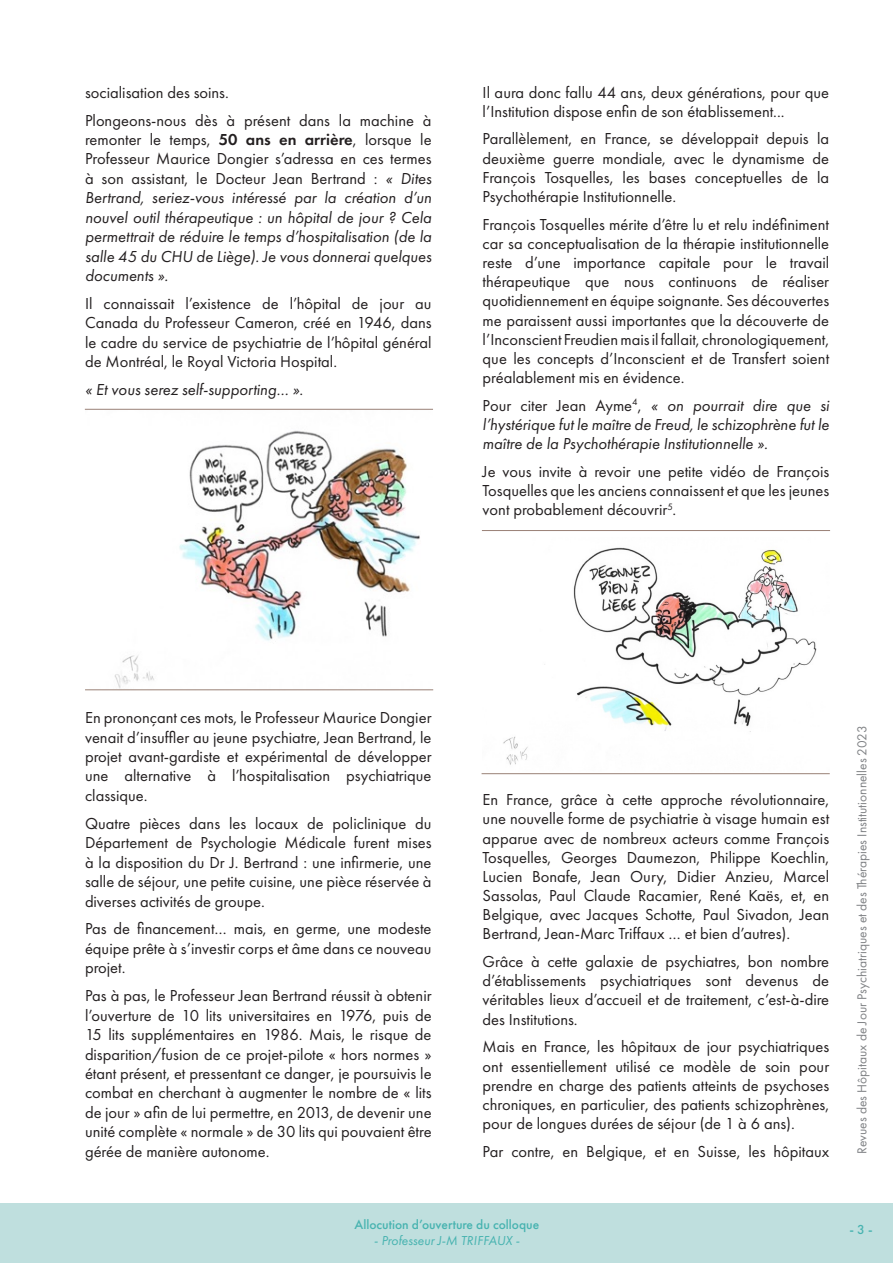
<style>
.page{position:relative;width:893px;height:1263px;background:#fff}
.page>*{position:absolute;margin:0;border:0;box-sizing:border-box;transform-origin:0 0}
.texte_courant{font:16.5px/19.2px "Futura PT";color:#231f20;text-align:justify}
.texte_courant-2{font:italic 16.5px/19.5px "Futura PT";color:#231f20;text-align:justify}
.t1{font:13.5px "Futura PT";color:#808285}
.t2{font:500 13.5px "Futura PT";color:#47b3b0}
.t3{font:italic 13.5px "Futura PT";color:#47b3b0}
.s1{font-style:normal}
.s2{font-weight:600;font-style:normal}
</style>
<div class="page">
<div style="left:0;top:1203px;width:893px;height:60px;background:#bfdfde"></div>
<img style="left:114px;top:430px;width:306px;height:259px">
<hr style="left:85px;top:409px;width:348px;height:1px;background:#998176">
<hr style="left:85px;top:689px;width:348px;height:1px;background:#998176">
<img style="left:503px;top:547px;width:314px;height:218px">
<hr style="left:482px;top:530px;width:348px;height:1px;background:#998176">
<hr style="left:482px;top:773px;width:348px;height:1px;background:#998176">
<p class="texte_courant" style="left:85px;top:82px;width:145px">socialisation des soins.</p>
<p class="texte_courant-2" style="left:85px;top:110px;width:348px"><span class="s1">Plongeons-nous dès à présent dans la machine à remonter le temps,</span> <span class="s2">50 ans en arrière</span><span class="s1">, lorsque le Professeur Maurice Dongier s’adressa en ces termes à son assistant, le Docteur Jean Bertrand :</span> « Dites Bertrand, seriez-vous intéressé par la création d’un nouvel outil thérapeutique : un hôpital de jour ? Cela permettrait de réduire le temps d’hospitalisation (de la salle 45 du CHU de Liège). Je vous donnerai quelques documents ».</p>
<p class="texte_courant" style="left:85px;top:294px;width:348px">Il connaissait l’existence de l’hôpital de jour au Canada du Professeur Cameron, créé en 1946, dans le cadre du service de psychiatrie de l’hôpital général de Montréal, le Royal Victoria Hospital.</p>
<p class="texte_courant-2" style="left:85px;top:380px;width:220px">« Et vous serez self-supporting… »<span class="s1">.</span></p>
<p class="texte_courant" style="left:483px;top:82px;width:348px">Il aura donc fallu 44 ans, deux générations, pour que l’Institution dispose enfin de son établissement...</p>
<p class="texte_courant" style="left:483px;top:129px;width:348px">Parallèlement, en France, se développait depuis la deuxième guerre mondiale, avec le dynamisme de François Tosquelles, les bases conceptuelles de la Psychothérapie Institutionnelle.</p>
<p class="texte_courant" style="left:483px;top:214px;width:348px">François Tosquelles mérite d’être lu et relu indéfiniment car sa conceptualisation de la thérapie institutionnelle reste d’une importance capitale pour le travail thérapeutique que nous continuons de réaliser quotidiennement en équipe soignante. Ses découvertes me paraissent aussi importantes que la découverte de l’Inconscient Freudien mais il fallait, chronologiquement, que les concepts d’Inconscient et de Transfert soient préalablement mis en évidence.</p>
<p class="texte_courant-2" style="left:483px;top:395px;width:348px"><span class="s1">Pour citer Jean Ayme</span><sup>4</sup><span class="s1">,</span> « on pourrait dire que si l’hystérique fut le maître de Freud, le schizophrène fut le maître de la Psychothérapie Institutionnelle ».</p>
<p class="texte_courant" style="left:483px;top:461px;width:348px">Je vous invite à revoir une petite vidéo de François Tosquelles que les anciens connaissent et que les jeunes vont probablement découvrir<sup>5</sup>.</p>
<p class="texte_courant" style="left:85px;top:708px;width:348px">En prononçant ces mots, le Professeur Maurice Dongier venait d’insuffler au jeune psychiatre, Jean Bertrand, le projet avant-gardiste et expérimental de développer une alternative à l’hospitalisation psychiatrique classique.</p>
<p class="texte_courant" style="left:85px;top:813px;width:348px">Quatre pièces dans les locaux de policlinique du Département de Psychologie Médicale furent mises à la disposition du Dr J. Bertrand : une infirmerie, une salle de séjour, une petite cuisine, une pièce réservée à diverses activités de groupe.</p>
<p class="texte_courant" style="left:85px;top:919px;width:348px">Pas de financement… mais, en germe, une modeste équipe prête à s’investir corps et âme dans ce nouveau projet.</p>
<p class="texte_courant" style="left:85px;top:986px;width:348px">Pas à pas, le Professeur Jean Bertrand réussit à obtenir l’ouverture de 10 lits universitaires en 1976, puis de 15 lits supplémentaires en 1986. Mais, le risque de disparition/fusion de ce projet-pilote « hors normes » étant présent, et pressentant ce danger, je poursuivis le combat en cherchant à augmenter le nombre de « lits de jour » afin de lui permettre, en 2013, de devenir une unité complète « normale » de 30 lits qui pouvaient être gérée de manière autonome.</p>
<p class="texte_courant" style="left:483px;top:790px;width:348px">En France, grâce à cette approche révolutionnaire, une nouvelle forme de psychiatrie à visage humain est apparue avec de nombreux acteurs comme François Tosquelles, Georges Daumezon, Philippe Koechlin, Lucien Bonafe, Jean Oury, Didier Anzieu, Marcel Sassolas, Paul Claude Racamier, René Kaës, et, en Belgique, avec Jacques Schotte, Paul Sivadon, Jean Bertrand, Jean-Marc Triffaux … et bien d’autres).</p>
<p class="texte_courant" style="left:483px;top:952px;width:348px">Grâce à cette galaxie de psychiatres, bon nombre d’établissements psychiatriques sont devenus de véritables lieux d’accueil et de traitement, c’est-à-dire des Institutions.</p>
<p class="texte_courant" style="left:483px;top:1037px;width:348px">Mais en France, les hôpitaux de jour psychiatriques ont essentiellement utilisé ce modèle de soin pour prendre en charge des patients atteints de psychoses chroniques, en particulier, des patients schizophrènes, pour de longues durées de séjour (de 1 à 6 ans).</p>
<p class="texte_courant" style="left:483px;top:1141px;width:348px">Par contre, en Belgique, et en Suisse, les hôpitaux</p>
<p class="t1" style="left:854px;top:1154px;width:429px;rotate:-90deg">Revues des Hôpitaux de Jour Psychiatriques et des Thérapies Institutionnelles 2023</p>
<p class="t2" style="left:355px;top:1216px;width:186px">Allocution d’ouverture du colloque</p>
<p class="t3" style="left:374px;top:1233px;width:147px">- Professeur J-M TRIFFAUX -</p>
<p class="t2" style="left:849px;top:1222px;width:25px">- 3 -</p>
</div>
